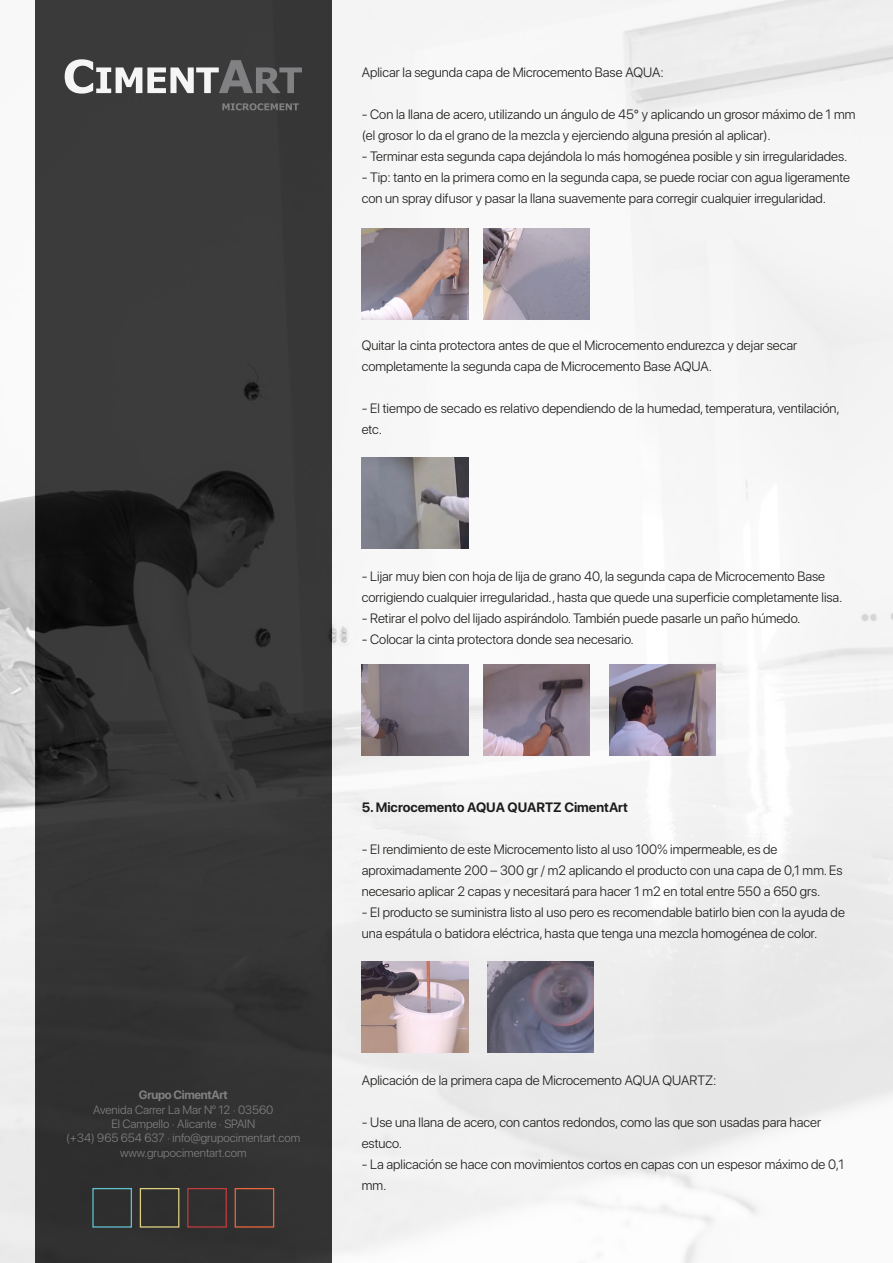
<style>
.page{position:relative;width:893px;height:1263px;background:#fff}
.page>*{position:absolute;margin:0;border:0;box-sizing:border-box;transform-origin:0 0}
.t1{font:300 13.5px/21px "SF Pro Display";color:#1d1d1b}
.t2{font:700 13.5px "SF Pro Display";color:#1d1d1b}
.t3{font:300 12px/14.4px "SF Pro Display";color:#818083;text-align:center}
.t4{font:700 12px "SF Pro Display";letter-spacing:-.025em;color:#818083}
</style>
<div class="page">
<img style="left:0;top:0;width:893px;height:1263px">
<svg style="left:35px;top:0;width:296px;height:1263px;fill:#373737"></svg>
<svg style="left:222px;top:103px;width:77px;height:7px"></svg>
<svg style="left:65px;top:59px;width:237px;height:35px"></svg>
<div style="left:92px;top:1188px;width:40px;height:39px;border:1px solid #5fc1d1"></div>
<div style="left:140px;top:1188px;width:39px;height:39px;border:1px solid #dcd183"></div>
<div style="left:187px;top:1188px;width:40px;height:39px;border:1px solid #be3c3d"></div>
<div style="left:235px;top:1188px;width:39px;height:39px;border:1px solid #eb653d"></div>
<img style="left:610px;top:664px;width:106px;height:92px">
<img style="left:362px;top:664px;width:106px;height:92px">
<img style="left:483px;top:664px;width:106px;height:92px">
<img style="left:362px;top:229px;width:106px;height:91px">
<img style="left:483px;top:229px;width:106px;height:91px">
<img style="left:362px;top:457px;width:106px;height:92px">
<img style="left:362px;top:961px;width:106px;height:91px">
<img style="left:487px;top:961px;width:107px;height:91px">
<p class="t1" style="left:362px;top:61px;width:303px">Aplicar la segunda capa de Microcemento Base AQUA:</p>
<p class="t1" style="left:362px;top:103px;width:495px">- Con la llana de acero, utilizando un ángulo de 45° y aplicando un grosor máximo de 1 mm (el grosor lo da el grano de la mezcla y ejerciendo alguna presión al aplicar).</p>
<p class="t1" style="left:362px;top:145px;width:487px">- Terminar esta segunda capa dejándola lo más homogénea posible y sin irregularidades.</p>
<p class="t1" style="left:362px;top:166px;width:490px">- Tip: tanto en la primera como en la segunda capa, se puede rociar con agua ligeramente con un spray difusor y pasar la llana suavemente para corregir cualquier irregularidad.</p>
<p class="t1" style="left:362px;top:334px;width:437px">Quitar la cinta protectora antes de que el Microcemento endurezca y dejar secar completamente la segunda capa de Microcemento Base AQUA.</p>
<p class="t1" style="left:362px;top:397px;width:479px">- El tiempo de secado es relativo dependiendo de la humedad, temperatura, ventilación, etc.</p>
<p class="t1" style="left:362px;top:565px;width:482px">- Lijar muy bien con hoja de lija de grano 40, la segunda capa de Microcemento Base corrigiendo cualquier irregularidad., hasta que quede una superficie completamente lisa.</p>
<p class="t1" style="left:362px;top:607px;width:440px">- Retirar el polvo del lijado aspirándolo. También puede pasarle un paño húmedo.</p>
<p class="t1" style="left:362px;top:628px;width:274px">- Colocar la cinta protectora donde sea necesario.</p>
<p class="t4" style="left:139px;top:1086px;width:90px">Grupo CimentArt</p>
<p class="t3" style="left:66px;top:1102px;width:236px">Avenida Carrer La Mar No 12 · 03560<br>El Campello · Alicante · SPAIN<br>(+34) 965 654 637 · info@grupocimentart.com www.grupocimentart.com</p>
<p class="t2" style="left:362px;top:798px;width:268px">5. Microcemento AQUA QUARTZ CimentArt</p>
<p class="t1" style="left:362px;top:838px;width:482px">- El rendimiento de este Microcemento listo al uso 100% impermeable, es de aproximadamente 200 – 300 gr / m2 aplicando el producto con una capa de 0,1 mm. Es necesario aplicar 2 capas y necesitará para hacer 1 m2 en total entre 550 a 650 grs.</p>
<p class="t1" style="left:362px;top:901px;width:485px">- El producto se suministra listo al uso pero es recomendable batirlo bien con la ayuda de una espátula o batidora eléctrica, hasta que tenga una mezcla homogénea de color.</p>
<p class="t1" style="left:362px;top:1069px;width:356px">Aplicación de la primera capa de Microcemento AQUA QUARTZ:</p>
<p class="t1" style="left:362px;top:1111px;width:461px">- Use una llana de acero, con cantos redondos, como las que son usadas para hacer estuco.</p>
<p class="t1" style="left:362px;top:1153px;width:484px">- La aplicación se hace con movimientos cortos en capas con un espesor máximo de 0,1 mm.</p>
</div>
